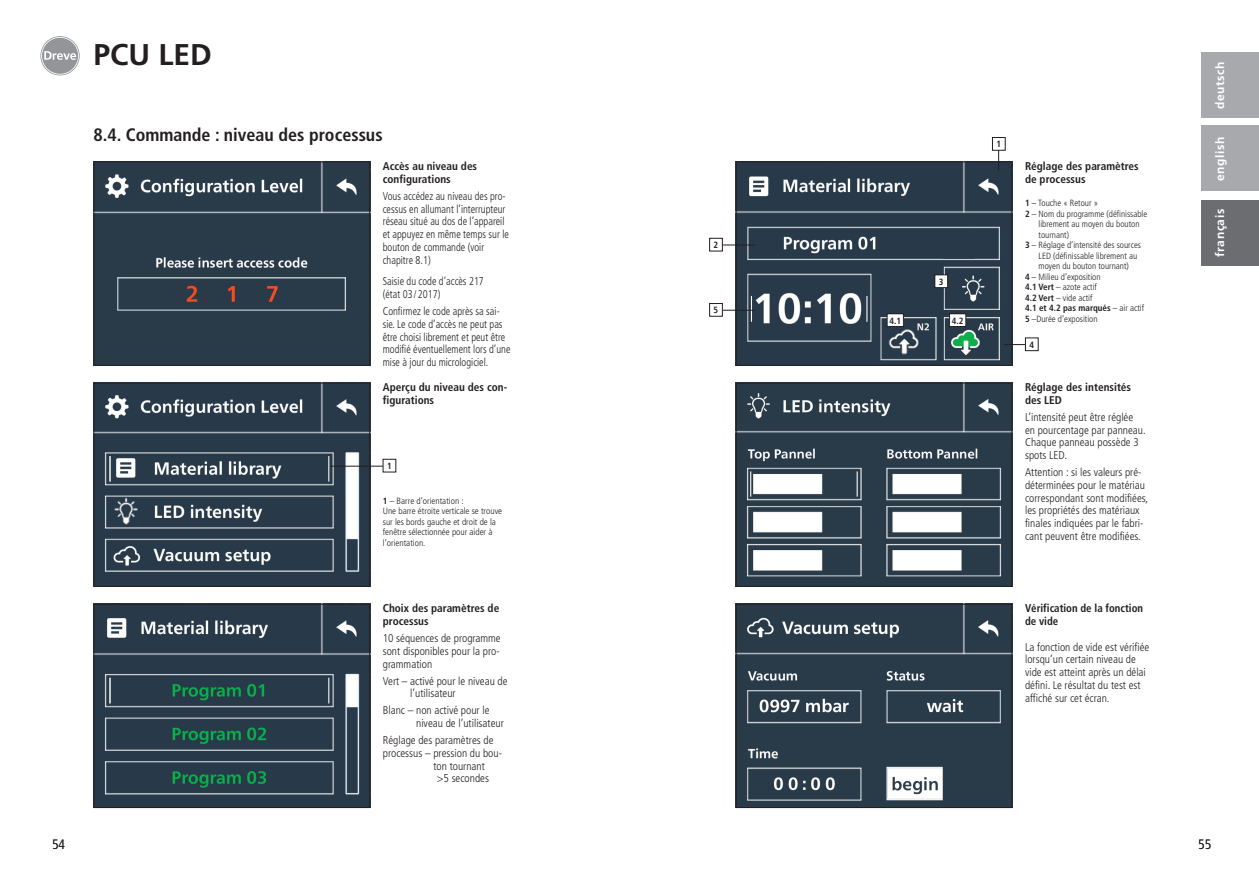
<style>
.page{position:relative;width:1259px;height:893px;background:#fff}
.page>*{position:absolute;margin:0;border:0;box-sizing:border-box;transform-origin:0 0}
.t1{font:700 30px "Frutiger LT";color:#231f20}
.t2{font:700 condensed 18px "Frutiger LT";color:#231f20}
.t3{font:300 condensed 13.5px "Frutiger LT";color:#231f20}
.t4{font:700 12px "Frutiger LT";letter-spacing:.05em;color:#fff}
.t5{font:300 condensed 11.25px/12.8px "Frutiger LT";color:#231f20}
.t6{font:300 condensed 11.25px/12.8px "Frutiger LT";color:#231f20;scale:.92 1}
.t7{font:700 condensed 11.25px/12.8px "Frutiger LT";color:#231f20}
.t8{font:700 condensed 11.25px/12.8px "Frutiger LT";color:#231f20;scale:.96 1}
.t9{font:300 condensed 9px/10.5px "Frutiger LT";color:#231f20}
.t10{font:700 condensed 9px "Frutiger LT";color:#231f20}
.s1{font-weight:700}
.s2{font-weight:300}
</style>
<div class="page">
<div style="left:1201px;top:200px;width:58px;height:65px;background:#6c6d70"></div>
<div style="left:1201px;top:52px;width:58px;height:65px;background:#a8a9ad"></div>
<div style="left:1201px;top:126px;width:58px;height:65px;background:#a8a9ad"></div>
<svg style="left:40px;top:36px;width:40px;height:39px"></svg>
<svg style="left:41px;top:37px;width:38px;height:38px"></svg>
<img style="left:96px;top:164px;width:272px;height:200px">
<div style="left:94px;top:162px;width:276px;height:204px;border:1px solid #231f20"></div>
<img style="left:96px;top:385px;width:272px;height:200px">
<div style="left:94px;top:383px;width:276px;height:204px;border:1px solid #231f20"></div>
<img style="left:96px;top:606px;width:272px;height:200px">
<div style="left:94px;top:604px;width:276px;height:204px;border:1px solid #231f20"></div>
<img style="left:738px;top:164px;width:272px;height:200px">
<div style="left:736px;top:162px;width:276px;height:204px;border:1px solid #231f20"></div>
<img style="left:738px;top:385px;width:272px;height:200px">
<div style="left:736px;top:383px;width:276px;height:204px;border:1px solid #231f20"></div>
<img style="left:738px;top:606px;width:272px;height:200px">
<div style="left:736px;top:604px;width:276px;height:204px;border:1px solid #231f20"></div>
<hr style="left:330px;top:466px;width:56px;height:1px;background:#231f20">
<div style="left:383px;top:459px;width:13px;height:13px;background:#fff"></div>
<div style="left:383px;top:459px;width:13px;height:13px;border:1px solid #231f20"></div>
<svg style="left:998px;top:151px;width:1px;height:20px"></svg>
<div style="left:992px;top:137px;width:13px;height:14px;border:1px solid #231f20"></div>
<svg style="left:1004px;top:344px;width:21px;height:1px"></svg>
<div style="left:1025px;top:338px;width:13px;height:13px;border:1px solid #231f20"></div>
<div style="left:887px;top:314px;width:16px;height:13px;background:#fff"></div>
<div style="left:886px;top:313px;width:17px;height:14px;border:1px solid #231f20"></div>
<div style="left:949px;top:314px;width:17px;height:13px;background:#fff"></div>
<div style="left:949px;top:313px;width:17px;height:14px;border:1px solid #231f20"></div>
<div style="left:935px;top:275px;width:12px;height:13px;background:#fff"></div>
<div style="left:934px;top:274px;width:14px;height:14px;border:1px solid #231f20"></div>
<hr style="left:717px;top:245px;width:38px;height:1px;background:#231f20">
<div style="left:709px;top:238px;width:13px;height:13px;background:#fff"></div>
<div style="left:709px;top:238px;width:14px;height:13px;border:1px solid #231f20"></div>
<hr style="left:717px;top:310px;width:38px;height:1px;background:#231f20">
<div style="left:709px;top:303px;width:13px;height:13px;background:#fff"></div>
<div style="left:709px;top:303px;width:14px;height:14px;border:1px solid #231f20"></div>
<h1 class="t1" style="left:94px;top:37px;width:120px">PCU LED</h1>
<h2 class="t2" style="left:94px;top:124px;width:291px">8.4. Commande : niveau des processus</h2>
<p class="t7" style="left:383px;top:160px;width:96px">Accès au niveau des configurations</p>
<p class="t6" style="left:383px;top:190px;width:139px">Vous accédez au niveau des pro&shy;cessus en allumant l’interrupteur réseau situé au dos de l’appareil et appuyez en même temps sur le bouton de commande (voir chapitre 8.1)</p>
<p class="t6" style="left:383px;top:275px;width:111px">Saisie du code d’accès 217 (état 03/ 2017)</p>
<p class="t6" style="left:383px;top:305px;width:140px">Confirmez le code après sa sai&shy;sie. Le code d’accès ne peut pas être choisi librement et peut être modifié éventuellement lors d’une mise à jour du micrologiciel.</p>
<p class="t7" style="left:383px;top:381px;width:126px">Aperçu du niveau des con&shy;figurations</p>
<p class="t10" style="left:387px;top:461px;width:6px">1</p>
<p class="t9" style="left:383px;top:495px;width:121px"><span class="s1">1</span> – Barre d’orientation :<br>Une barre étroite verticale se trouve sur les bords gauche et droit de la fenêtre sélectionnée pour aider à l’orientation.</p>
<p class="t7" style="left:383px;top:602px;width:118px">Choix des paramètres de processus</p>
<p class="t5" style="left:383px;top:632px;width:119px;text-align:justify">10 séquences de programme sont disponibles pour la pro&shy;grammation</p>
<p class="t5" style="left:410px;top:674px;width:99px;text-indent:-27px">Vert – activé pour le niveau de l’utilisateur</p>
<p class="t5" style="left:416px;top:704px;width:89px;text-indent:-33px">Blanc – non activé pour le niveau de l’utilisateur</p>
<p class="t5" style="left:383px;top:734px;width:112px">Réglage des paramètres de</p>
<p class="t5" style="left:383px;top:747px;width:121px">processus – pression du bou-</p>
<p class="t5" style="left:433px;top:759px;width:53px">ton tournant</p>
<p class="t5" style="left:437px;top:772px;width:54px">&gt;5 secondes</p>
<p class="t10" style="left:713px;top:240px;width:6px">2</p>
<p class="t10" style="left:713px;top:305px;width:6px">5</p>
<p class="t10" style="left:939px;top:276px;width:6px">3</p>
<p class="t10" style="left:889px;top:315px;width:13px">4.1</p>
<p class="t10" style="left:952px;top:315px;width:13px">4.2</p>
<p class="t10" style="left:996px;top:139px;width:6px">1</p>
<p class="t7" style="left:1025px;top:160px;width:115px">Réglage des paramètres de processus</p>
<p class="t9" style="left:1025px;top:198px;width:74px"><span class="s1">1</span> – Touche « Retour »</p>
<p class="t9" style="left:1025px;top:208px;width:124px"><span class="s1">2</span> – Nom du programme (définissable</p>
<p class="t9" style="left:1038px;top:219px;width:103px">librement au moyen du bouton</p>
<p class="t9" style="left:1038px;top:229px;width:32px">tournant)</p>
<p class="t9" style="left:1025px;top:240px;width:118px"><span class="s1">3</span> – Réglage d’intensité des sources</p>
<p class="t9" style="left:1038px;top:250px;width:100px">LED (définissable librement au</p>
<p class="t9" style="left:1038px;top:261px;width:92px">moyen du bouton tournant)</p>
<p class="t9" style="left:1025px;top:271px;width:77px"><span class="s1">4</span> – Milieu d’exposition</p>
<p class="t9" style="left:1025px;top:282px;width:73px"><span class="s1">4.1 Vert</span> – azote actif</p>
<p class="t9" style="left:1025px;top:292px;width:69px"><span class="s1">4.2 Vert</span> – vide actif</p>
<p class="t10" style="left:1025px;top:303px;width:120px">4.1 et 4.2 pas marqués <span class="s2">– air actif</span></p>
<p class="t9" style="left:1025px;top:313px;width:74px"><span class="s1">5</span> –Durée d’exposition</p>
<p class="t10" style="left:1029px;top:339px;width:6px">4</p>
<p class="t7" style="left:1025px;top:381px;width:108px">Réglage des intensités des LED</p>
<p class="t5" style="left:1025px;top:411px;width:122px">L’intensité peut être réglée en pourcentage par panneau.<br>Chaque panneau possède 3 spots LED.</p>
<p class="t5" style="left:1025px;top:466px;width:124px">Attention : si les valeurs pré&shy;déterminées pour le matériau correspondant sont modifiées, les propriétés des matériaux finales indiquées par le fabri&shy;cant peuvent être modifiées.</p>
<p class="t8" style="left:1025px;top:602px;width:124px">Vérification de la fonction de vide</p>
<p class="t5" style="left:1025px;top:640px;width:126px">La fonction de vide est vérifiée lorsqu’un certain niveau de vide est atteint après un délai défini. Le résultat du test est affiché sur cet écran.</p>
<p class="t4" style="left:1212px;top:109px;width:49px;rotate:-90deg">deutsch</p>
<p class="t4" style="left:1212px;top:181px;width:46px;rotate:-90deg">english</p>
<p class="t4" style="left:1212px;top:257px;width:50px;rotate:-90deg">français</p>
<p class="t3" style="left:52px;top:837px;width:14px">54</p>
<p class="t3" style="left:1198px;top:837px;width:14px">55</p>
</div>
